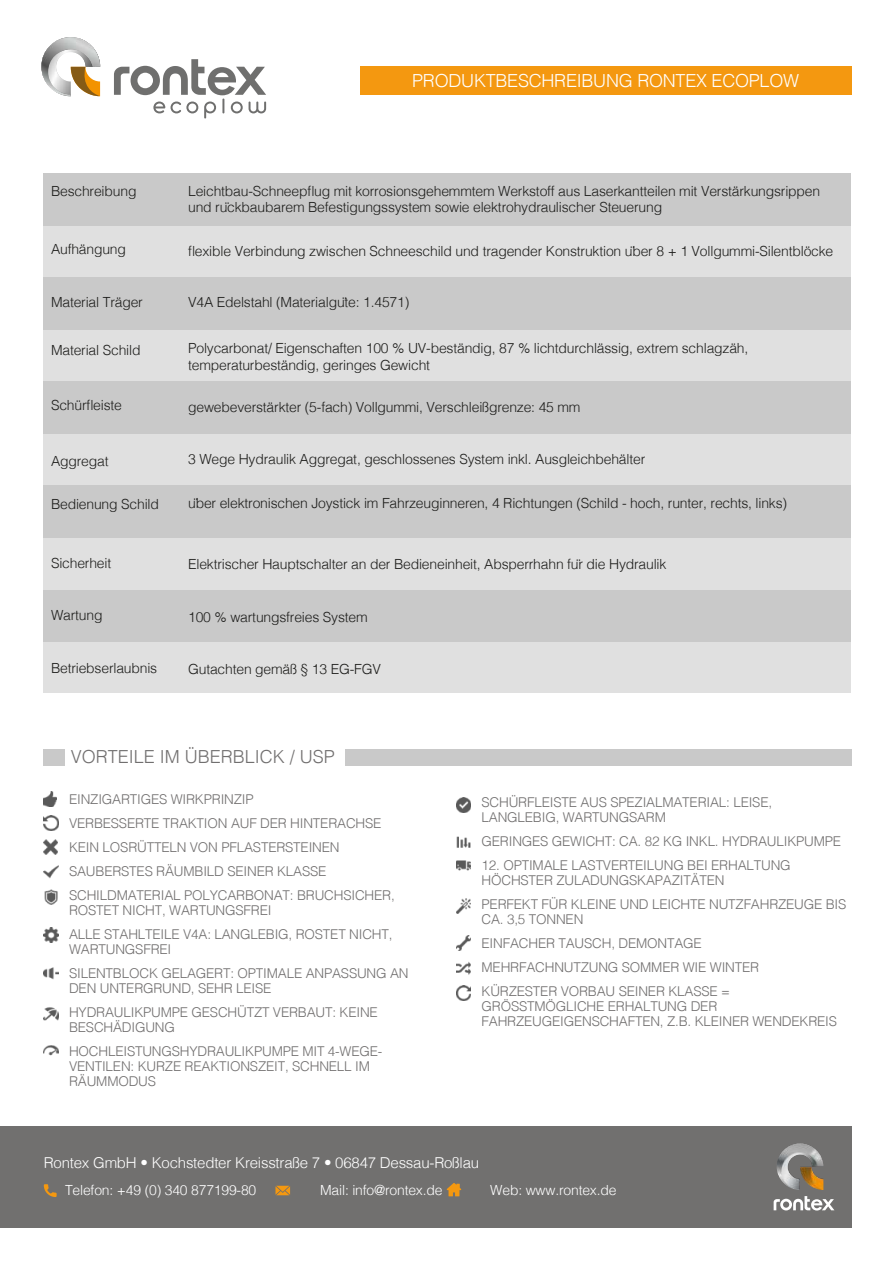
<style>
.page{position:relative;width:893px;height:1263px;background:#fff}
.page>*{position:absolute;margin:0;border:0;box-sizing:border-box;transform-origin:0 0}
.t1{font:300 18px "Helvetica";letter-spacing:-.015em;color:#fff}
.t2{font:300 18px "Helvetica";color:#716f6f}
.t3{font:300 15px "Helvetica";letter-spacing:-.015em;color:#fff}
.t4{font:300 13.95px/16.5px "Helvetica";letter-spacing:-.015em;color:#1d1d1b}
.t5{font:300 13.95px "Helvetica";letter-spacing:-.015em;color:#fff}
.t6{font:300 13.5px/24px "Helvetica";letter-spacing:-.015em;color:#716f6f}
</style>
<div class="page">
<div style="left:43px;top:226px;width:808px;height:52px;background:#e0e0e0"></div>
<div style="left:43px;top:174px;width:808px;height:52px;background:#c9c9c9"></div>
<div style="left:43px;top:330px;width:808px;height:52px;background:#e0e0e0"></div>
<div style="left:43px;top:278px;width:808px;height:52px;background:#c9c9c9"></div>
<div style="left:43px;top:641px;width:808px;height:52px;background:#e0e0e0"></div>
<div style="left:43px;top:589px;width:808px;height:52px;background:#c9c9c9"></div>
<div style="left:43px;top:434px;width:808px;height:52px;background:#e0e0e0"></div>
<div style="left:43px;top:382px;width:808px;height:52px;background:#c9c9c9"></div>
<div style="left:43px;top:538px;width:808px;height:51px;background:#e0e0e0"></div>
<div style="left:43px;top:486px;width:808px;height:52px;background:#c9c9c9"></div>
<svg style="left:41px;top:37px;width:59px;height:60px"></svg>
<svg style="left:114px;top:59px;width:152px;height:59px"></svg>
<div style="left:360px;top:67px;width:491px;height:28px;background:#f49810"></div>
<img style="left:43px;top:791px;width:14px;height:15px">
<img style="left:43px;top:816px;width:15px;height:15px">
<img style="left:43px;top:840px;width:15px;height:15px">
<img style="left:43px;top:865px;width:15px;height:14px">
<img style="left:44px;top:890px;width:14px;height:15px">
<img style="left:43px;top:927px;width:15px;height:15px">
<img style="left:44px;top:967px;width:14px;height:13px">
<img style="left:44px;top:1007px;width:14px;height:14px">
<img style="left:44px;top:1045px;width:14px;height:11px">
<img style="left:456px;top:797px;width:15px;height:15px">
<img style="left:456px;top:836px;width:15px;height:12px">
<img style="left:456px;top:860px;width:15px;height:11px">
<img style="left:456px;top:898px;width:15px;height:15px">
<img style="left:456px;top:936px;width:15px;height:14px">
<img style="left:456px;top:961px;width:15px;height:14px">
<img style="left:456px;top:985px;width:15px;height:15px">
<div style="left:345px;top:749px;width:506px;height:17px;background:#c9c9c9"></div>
<div style="left:43px;top:749px;width:21px;height:17px;background:#c9c9c9"></div>
<div style="left:0;top:1126px;width:852px;height:102px;background:#71706f"></div>
<svg style="left:447px;top:1183px;width:14px;height:13px"></svg>
<svg style="left:44px;top:1184px;width:13px;height:13px"></svg>
<svg style="left:275px;top:1186px;width:15px;height:9px"></svg>
<svg style="left:774px;top:1196px;width:60px;height:14px"></svg>
<img style="left:777px;top:1143px;width:46px;height:47px">
<p class="t1" style="left:412px;top:74px;width:388px">PRODUKTBESCHREIBUNG RONTEX ECOPLOW</p>
<p class="t4" style="left:51px;top:184px;width:87px">Beschreibung</p>
<p class="t4" style="left:51px;top:243px;width:77px">Aufhängung</p>
<p class="t4" style="left:51px;top:295px;width:93px">Material Träger</p>
<p class="t4" style="left:51px;top:343px;width:91px">Material Schild</p>
<p class="t4" style="left:51px;top:399px;width:72px">Schürfleiste</p>
<p class="t4" style="left:51px;top:454px;width:59px">Aggregat</p>
<p class="t4" style="left:51px;top:498px;width:109px">Bedienung Schild</p>
<p class="t4" style="left:51px;top:556px;width:62px">Sicherheit</p>
<p class="t4" style="left:51px;top:609px;width:53px">Wartung</p>
<p class="t4" style="left:51px;top:661px;width:108px">Betriebserlaubnis</p>
<p class="t4" style="left:188px;top:184px;width:634px">Leichtbau-Schneepflug mit korrosionsgehemmtem Werkstoff aus Laserkantteilen mit Verstärkungsrippen und rückbaubarem Befestigungssystem sowie elektrohydraulischer Steuerung</p>
<p class="t4" style="left:188px;top:244px;width:647px">flexible Verbindung zwischen Schneeschild und tragender Konstruktion über 8 + 1 Vollgummi-Silentblöcke</p>
<p class="t4" style="left:188px;top:295px;width:223px">V4A Edelstahl (Materialgüte: 1.4571)</p>
<p class="t4" style="left:188px;top:342px;width:562px">Polycarbonat/ Eigenschaften 100 % UV-beständig, 87 % lichtdurchlässig, extrem schlagzäh, temperaturbeständig, geringes Gewicht</p>
<p class="t4" style="left:188px;top:400px;width:394px">gewebeverstärkter (5-fach) Vollgummi, Verschleißgrenze: 45 mm</p>
<p class="t4" style="left:188px;top:453px;width:459px">3 Wege Hydraulik Aggregat, geschlossenes System inkl. Ausgleichbehälter</p>
<p class="t4" style="left:188px;top:496px;width:600px">über elektronischen Joystick im Fahrzeuginneren, 4 Richtungen (Schild - hoch, runter, rechts, links)</p>
<p class="t4" style="left:188px;top:558px;width:480px">Elektrischer Hauptschalter an der Bedieneinheit, Absperrhahn für die Hydraulik</p>
<p class="t4" style="left:188px;top:610px;width:181px">100 % wartungsfreies System</p>
<p class="t4" style="left:188px;top:663px;width:194px">Gutachten gemäß § 13 EG-FGV</p>
<p class="t2" style="left:71px;top:750px;width:266px">VORTEILE IM ÜBERBLICK / USP</p>
<p class="t6" style="left:69px;top:789px;width:327px">EINZIGARTIGES WIRKPRINZIP<br>VERBESSERTE TRAKTION AUF DER HINTERACHSE KEIN LOSRÜTTELN VON PFLASTERSTEINEN SAUBERSTES RÄUMBILD SEINER KLASSE SCHILDMATERIAL POLYCARBONAT: BRUCHSICHER,</p>
<p class="t6" style="left:69px;top:900px;width:325px">ROSTET NICHT, WARTUNGSFREI<br>ALLE STAHLTEILE V4A: LANGLEBIG, ROSTET NICHT,</p>
<p class="t6" style="left:69px;top:939px;width:341px">WARTUNGSFREI<br>SILENTBLOCK GELAGERT: OPTIMALE ANPASSUNG AN</p>
<p class="t6" style="left:69px;top:978px;width:310px">DEN UNTERGRUND, SEHR LEISE<br>HYDRAULIKPUMPE GESCHÜTZT VERBAUT: KEINE</p>
<p class="t6" style="left:69px;top:1017px;width:315px">BESCHÄDIGUNG<br>HOCHLEISTUNGSHYDRAULIKPUMPE MIT 4-WEGE-</p>
<p class="t6" style="left:69px;top:1061px;width:302px;line-height:15px">VENTILEN: KURZE REAKTIONSZEIT, SCHNELL IM<br>RÄUMMODUS</p>
<p class="t6" style="left:482px;top:797px;width:292px;line-height:15px">SCHÜRFLEISTE AUS SPEZIALMATERIAL: LEISE,<br>LANGLEBIG, WARTUNGSARM</p>
<p class="t6" style="left:482px;top:831px;width:361px">GERINGES GEWICHT: CA. 82 KG INKL. HYDRAULIKPUMPE</p>
<p class="t6" style="left:482px;top:860px;width:311px;line-height:15px">12. OPTIMALE LASTVERTEILUNG BEI ERHALTUNG<br>HÖCHSTER ZULADUNGSKAPAZITÄTEN</p>
<p class="t6" style="left:482px;top:899px;width:366px;line-height:15px">PERFEKT FÜR KLEINE UND LEICHTE NUTZFAHRZEUGE BIS<br>CA. 3,5 TONNEN</p>
<p class="t6" style="left:482px;top:933px;width:279px">EINFACHER TAUSCH, DEMONTAGE<br>MEHRFACHNUTZUNG SOMMER WIE WINTER<br>KÜRZESTER VORBAU SEINER KLASSE =</p>
<p class="t6" style="left:482px;top:1001px;width:357px;line-height:15px">GRÖSSTMÖGLICHE ERHALTUNG DER<br>FAHRZEUGEIGENSCHAFTEN, Z.B. KLEINER WENDEKREIS</p>
<p class="t3" style="left:44px;top:1157px;width:437px">Rontex GmbH • Kochstedter Kreisstraße 7 • 06847 Dessau-Roßlau</p>
<p class="t5" style="left:65px;top:1185px;width:193px">Telefon: +49 (0) 340 877199-80</p>
<p class="t5" style="left:320px;top:1185px;width:124px">Mail: info@rontex.de</p>
<p class="t5" style="left:490px;top:1185px;width:128px">Web: www.rontex.de</p>
</div>
